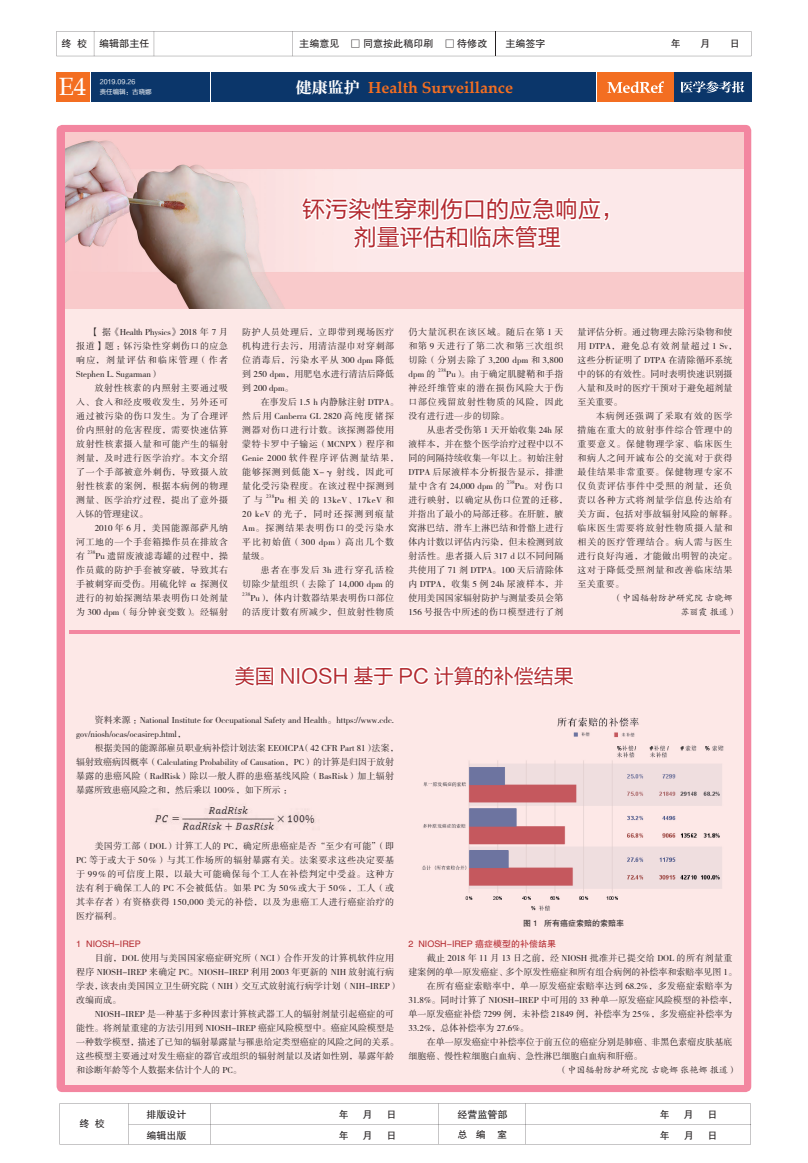
<style>
.page{position:relative;width:808px;height:1163px;background:#fff}
.page>*{position:absolute;margin:0;border:0;box-sizing:border-box;transform-origin:0 0}
.t1{font:25px "Book Antiqua";color:#fff}
.t2{font:23px/28px "FZLTHJW GB1 0";color:#b3292f;text-align:center}
.t3{font:20px "FZLTHJW GB1 0";color:#b3292f}
.t4{font:700 16px "Palatino Linotype";color:#f36e21}
.t5{font:10px "FZHTJW GB1 0";color:#231f20}
.t6{font:9px/14px "FZSSK GBK1 0";letter-spacing:.015em;color:#231f20;text-align:justify}
.t7{font:9px/14px "FZSSK GBK1 0";letter-spacing:.08em;color:#231f20}
.t8{font:9px/14px "FZSSK GBK1 0";letter-spacing:.06em;color:#231f20}
.t9{font:9px "FZSSK GBK1 0";letter-spacing:.04em;color:#231f20}
.t10{font:9px/14px "FZSSK GBK1 0";letter-spacing:.045em;color:#231f20;text-align:right}
.t11{font:9px/14px "FZKTK GBK1 0";color:#231f20}
.t12{font:9px "FZHTK GBK1 0";color:#b3292f}
.t13{font:8px "FZHTK GBK1 0";color:#231f20}
.t14{font:6.5px "FZLTHJW GB1 0";color:#fff}
.t15{font:5.2px "FZSSK GBK1 0";letter-spacing:.02em;color:#231f20}
.s1{font-family:"FZCYSK GBK1 0";font-weight:400;color:#fff}
</style>
<div class="page">
<div style="left:597px;top:72px;width:77px;height:29px;background:#f36e21"></div>
<div style="left:674px;top:72px;width:77px;height:29px;background:#0b366a"></div>
<svg style="left:607px;top:81px;width:57px;height:12px"></svg>
<svg style="left:681px;top:81px;width:63px;height:12px"></svg>
<div style="left:57px;top:72px;width:33px;height:29px;background:#f36e21"></div>
<div style="left:92px;top:72px;width:118px;height:29px;background:#0b366a"></div>
<div style="left:211px;top:72px;width:385px;height:29px;background:#0b366a"></div>
<svg style="left:60px;top:1103px;width:691px;height:41px"></svg>
<svg style="left:56px;top:31px;width:695px;height:25px"></svg>
<div style="left:57px;top:125px;width:694px;height:966px;background:#f386a0;border-radius:6px"></div>
<div style="left:65px;top:133px;width:679px;height:951px;background:#fde8e7"></div>
<img style="left:65px;top:133px;width:679px;height:175px">
<svg style="left:297px;top:192px;width:314px;height:117px"></svg>
<svg style="left:234px;top:665px;width:340px;height:22px"></svg>
<hr style="left:69px;top:630px;width:670px;height:3px;background:#f386a0">
<img style="left:154px;top:806px;width:162px;height:25px">
<img style="left:422px;top:717px;width:302px;height:194px">
<p class="t5" style="left:61px;top:38px;width:90px">终 校 编辑部主任</p>
<p class="t5" style="left:299px;top:38px;width:190px">主编意见 □ 同意按此稿印刷 □ 待修改</p>
<p class="t5" style="left:505px;top:38px;width:42px">主编签字</p>
<p class="t5" style="left:671px;top:38px;width:12px">年</p>
<p class="t5" style="left:700px;top:38px;width:12px">月</p>
<p class="t5" style="left:730px;top:38px;width:12px">日</p>
<p class="t14" style="left:100px;top:78px;width:37px">2019.09.26</p>
<h1 class="t1" style="left:59px;top:69px;width:29px">E4</h1>
<p class="t14" style="left:100px;top:88px;width:54px">责任编辑：古晓娜</p>
<h3 class="t4" style="left:296px;top:76px;width:219px"><span class="s1">健康监护</span> Health Surveillance</h3>
<h2 class="t2" style="left:302px;top:196px;width:324px">钚污染性穿刺伤口的应急响应，剂量评估和临床管理</h2>
<p class="t6" style="left:76px;top:325px;width:153px;text-indent:14px">【据《Health Physics》2018 年 7 月报道】题：钚污染性穿刺伤口的应急响应，剂量评估和临床管理（作者Stephen L. Sugarman）</p>
<p class="t6" style="left:76px;top:381px;width:153px;text-indent:18px">放射性核素的内照射主要通过吸入、食入和经皮吸收发生，另外还可通过被污染的伤口发生。为了合理评价内照射的危害程度，需要快速估算放射性核素摄入量和可能产生的辐射剂量，及时进行医学治疗。本文介绍了一个手部被意外刺伤，导致摄入放射性核素的案例，根据本病例的物理测量、医学治疗过程，提出了意外摄入钚的管理建议。</p>
<p class="t6" style="left:76px;top:521px;width:153px;text-indent:18px">2010 年 6 月，美国能源部萨凡纳河工地的一个手套箱操作员在排放含有</p>
<p class="t15" style="left:88px;top:550px;width:9px">238</p>
<p class="t6" style="left:76px;top:549px;width:153px;text-indent:19px">Pu 遗留废液滤毒罐的过程中，操作员戴的防护手套被穿破，导致其右手被刺穿而受伤。用硫化锌 α 探测仪进行的初始探测结果表明伤口处剂量为 300 dpm（每分钟衰变数）。经辐射</p>
<p class="t6" style="left:242px;top:325px;width:153px">防护人员处理后，立即带到现场医疗机构进行去污，用清洁湿巾对穿刺部位消毒后，污染水平从 300 dpm 降低到 250 dpm，用肥皂水进行清洁后降低到 200 dpm。</p>
<p class="t8" style="left:242px;top:395px;width:158px;text-indent:18px">在事发后 1.5 h 内静脉注射 DTPA。然后用 Canberra GL 2820 高纯度锗探测器对伤口进行计数。该探测器使用蒙特卡罗中子输运（MCNPX）程序和<br>Genie 2000 软件程序评估测量结果，能够探测到低能 X-γ 射线，因此可量化受污染程度。在该过程中探测到了与</p>
<p class="t15" style="left:266px;top:494px;width:10px">238</p>
<p class="t6" style="left:242px;top:493px;width:153px;text-indent:32px">Pu 相关的 13keV、17keV 和20 keV 的光子，同时还探测到痕量Am。探测结果表明伤口的受污染水平比初始值（300 dpm）高出几个数量级。</p>
<p class="t10" style="left:242px;top:563px;width:153px">患者在事发后 3h 进行穿孔活检<br>切除少量组织（去除了 14,000 dpm 的</p>
<p class="t15" style="left:242px;top:592px;width:10px">238</p>
<p class="t10" style="left:242px;top:591px;width:153px">Pu），体内计数器结果表明伤口部位的活度计数有所减少，但放射性物质</p>
<p class="t6" style="left:408px;top:325px;width:156px">仍大量沉积在该区域。随后在第 1 天和第 9 天进行了第二次和第三次组织切除（分别去除了 3,200 dpm 和 3,800 dpm 的</p>
<p class="t15" style="left:438px;top:368px;width:10px">238</p>
<p class="t6" style="left:408px;top:367px;width:157px;text-indent:38px">Pu）。由于确定肌腱鞘和手指神经纤维管束的潜在损伤风险大于伤口部位残留放射性物质的风险，因此没有进行进一步的切除。</p>
<p class="t6" style="left:408px;top:423px;width:157px;text-indent:18px">从患者受伤第 1 天开始收集 24h 尿液样本，并在整个医学治疗过程中以不同的间隔持续收集一年以上。初始注射DTPA 后尿液样本分析报告显示，排泄量中含有 24,000 dpm 的</p>
<p class="t15" style="left:507px;top:480px;width:9px">238</p>
<p class="t6" style="left:408px;top:479px;width:161px;text-align:left;text-indent:106px">Pu。对伤口进行映射，以确定从伤口位置的迁移，并指出了最小的局部迁移。在肝脏，腋窝淋巴结，滑车上淋巴结和骨骼上进行体内计数以评估内污染，但未检测到放射活性。患者摄入后 317 d 以不同间隔共使用了 71 剂 DTPA。100 天后清除体内 DTPA，收集 5 例 24h 尿液样本，并使用美国国家辐射防护与测量委员会第<br>156 号报告中所述的伤口模型进行了剂</p>
<p class="t6" style="left:578px;top:325px;width:161px;text-align:left">量评估分析。通过物理去除污染物和使用 DTPA，避免总有效剂量超过 1 Sv，这些分析证明了 DTPA 在清除循环系统中的钚的有效性。同时表明快速识别摄入量和及时的医疗干预对于避免超剂量至关重要。</p>
<p class="t7" style="left:578px;top:409px;width:161px;text-indent:18px">本病例还强调了采取有效的医学措施在重大的放射事件综合管理中的重要意义。保健物理学家、临床医生和病人之间开诚布公的交流对于获得最佳结果非常重要。保健物理专家不仅负责评估事件中受照的剂量，还负责以各种方式将剂量学信息传达给有关方面，包括对事故辐射风险的解释。临床医生需要将放射性物质摄入量和相关的医疗管理结合。病人需与医生进行良好沟通，才能做出明智的决定。这对于降低受照剂量和改善临床结果至关重要。</p>
<p class="t11" style="left:680px;top:591px;width:58px;text-indent:-68px">（中国辐射防护研究院 古晓娜苏丽霞 报道）</p>
<h3 class="t3" style="left:235px;top:665px;width:341px">美国 NIOSH 基于 PC 计算的补偿结果</h3>
<p class="t6" style="left:76px;top:713px;width:319px;text-indent:18px">资料来源：National Institute for Occupational Safety and Health。https://www.cdc. gov/niosh/ocas/ocasirep.html，</p>
<p class="t6" style="left:76px;top:741px;width:324px;text-align:left;text-indent:18px">根据美国的能源部雇员职业病补偿计划法案 EEOICPA（42 CFR Part 81）法案，辐射致癌病因概率（Calculating Probability of Causation，PC）的计算是归因于放射暴露的患癌风险（RadRisk）除以一般人群的患癌基线风险（BasRisk）加上辐射暴露所致患癌风险之和，然后乘以 100％，如下所示：</p>
<p class="t6" style="left:76px;top:839px;width:319px;text-indent:18px">美国劳工部（DOL）计算工人的 PC，确定所患癌症是否“至少有可能”（即PC 等于或大于 50％）与其工作场所的辐射暴露有关。法案要求这些决定要基于 99％的可信度上限，以最大可能确保每个工人在补偿判定中受益。这种方法有利于确保工人的 PC 不会被低估。如果 PC 为 50％或大于 50％，工人（或其幸存者）有资格获得 150,000 美元的补偿，以及为患癌工人进行癌症治疗的医疗福利。</p>
<p class="t12" style="left:76px;top:938px;width:66px">1 NIOSH-IREP</p>
<p class="t6" style="left:76px;top:951px;width:324px;text-align:left;text-indent:18px">目前，DOL 使用与美国国家癌症研究所（NCI）合作开发的计算机软件应用程序 NIOSH-IREP 来确定 PC。NIOSH-IREP 利用 2003 年更新的 NIH 放射流行病学表，该表由美国国立卫生研究院（NIH）交互式放射流行病学计划（NIH-IREP）改编而成。</p>
<p class="t6" style="left:76px;top:1007px;width:324px;text-align:left;text-indent:18px">NIOSH-IREP 是一种基于多种因素计算核武器工人的辐射剂量引起癌症的可能性。将剂量重建的方法引用到 NIOSH-IREP 癌症风险模型中。癌症风险模型是一种数学模型，描述了已知的辐射暴露量与罹患给定类型癌症的风险之间的关系。这些模型主要通过对发生癌症的器官或组织的辐射剂量以及诸如性别，暴露年龄和诊断年龄等个人数据来估计个人的 PC。</p>
<p class="t13" style="left:523px;top:919px;width:103px">图 1 所有癌症索赔的索赔率</p>
<p class="t12" style="left:408px;top:938px;width:149px">2 NIOSH-IREP 癌症模型的补偿结果</p>
<p class="t9" style="left:427px;top:953px;width:307px">截止 2018 年 11 月 13 日之前，经 NIOSH 批准并已提交给 DOL 的所有剂量重</p>
<p class="t6" style="left:408px;top:965px;width:330px">建案例的单一原发癌症、多个原发性癌症和所有组合病例的补偿率和索赔率见图 1。</p>
<p class="t9" style="left:427px;top:981px;width:307px">在所有癌症索赔率中，单一原发癌症索赔率达到 68.2%，多发癌症索赔率为</p>
<p class="t6" style="left:408px;top:993px;width:330px">31.8%。同时计算了 NIOSH-IREP 中可用的 33 种单一原发癌症风险模型的补偿率，</p>
<p class="t6" style="left:408px;top:1007px;width:326px">单一原发癌症补偿 7299 例，未补偿 21849 例，补偿率为 25％，多发癌症补偿率为</p>
<p class="t6" style="left:408px;top:1021px;width:122px">33.2%，总体补偿率为 27.6%。</p>
<p class="t6" style="left:427px;top:1035px;width:307px">在单一原发癌症中补偿率位于前五位的癌症分别是肺癌、非黑色素瘤皮肤基底</p>
<p class="t6" style="left:408px;top:1049px;width:236px">细胞癌、慢性粒细胞白血病、急性淋巴细胞白血病和肝癌。</p>
<p class="t11" style="left:558px;top:1063px;width:180px">（中国辐射防护研究院 古晓娜 张艳娜 报道）</p>
<p class="t5" style="left:79px;top:1117px;width:27px">终 校</p>
<p class="t5" style="left:146px;top:1109px;width:41px">排版设计</p>
<p class="t5" style="left:339px;top:1109px;width:11px">年</p>
<p class="t5" style="left:363px;top:1109px;width:11px">月</p>
<p class="t5" style="left:386px;top:1109px;width:11px">日</p>
<p class="t5" style="left:457px;top:1108px;width:51px">经营监管部</p>
<p class="t5" style="left:660px;top:1108px;width:11px">年</p>
<p class="t5" style="left:683px;top:1108px;width:11px">月</p>
<p class="t5" style="left:707px;top:1108px;width:11px">日</p>
<p class="t5" style="left:146px;top:1129px;width:41px">编辑出版</p>
<p class="t5" style="left:339px;top:1129px;width:11px">年</p>
<p class="t5" style="left:363px;top:1129px;width:11px">月</p>
<p class="t5" style="left:386px;top:1129px;width:11px">日</p>
<p class="t5" style="left:457px;top:1128px;width:51px">总 编 室</p>
<p class="t5" style="left:660px;top:1129px;width:11px">年</p>
<p class="t5" style="left:684px;top:1129px;width:11px">月</p>
<p class="t5" style="left:708px;top:1129px;width:11px">日</p>
</div>
